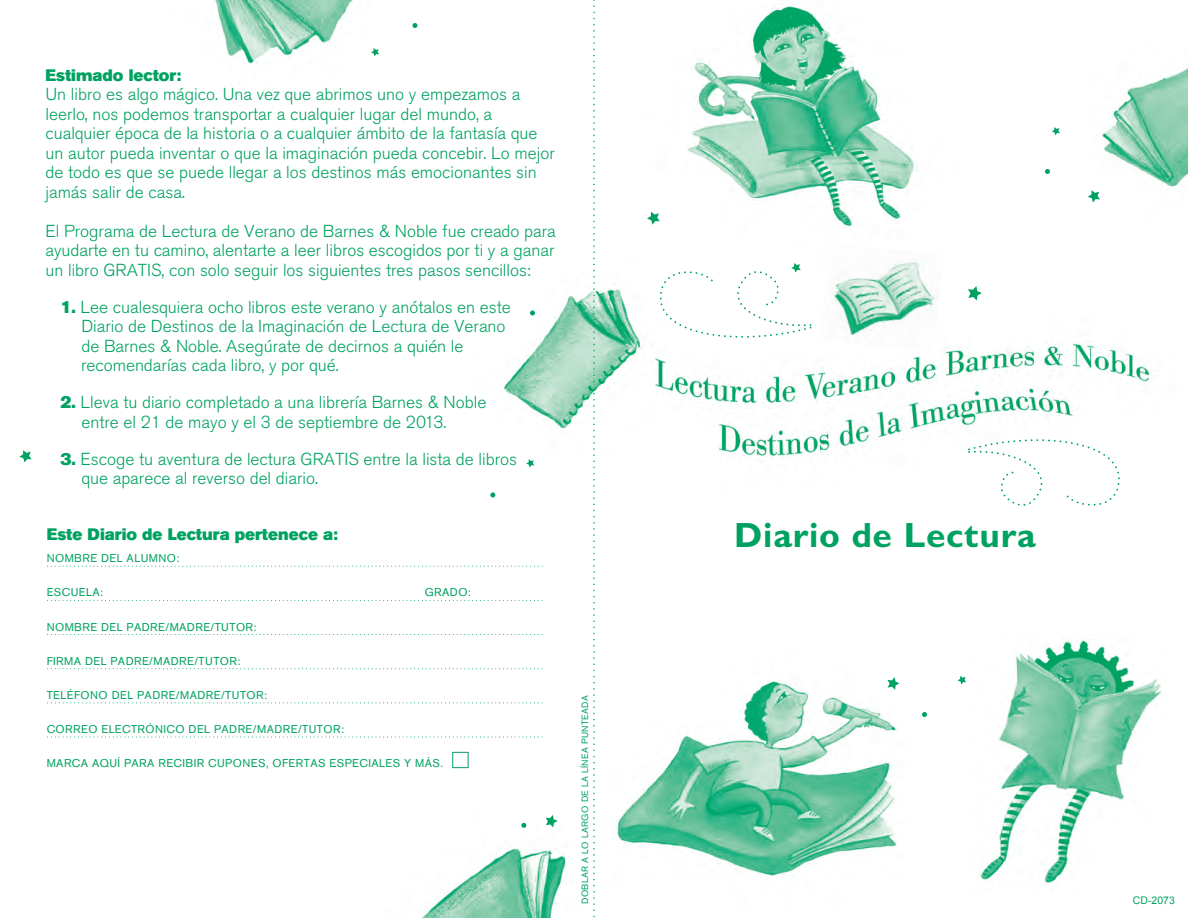
<style>
.page{position:relative;width:1188px;height:918px;background:#fff}
.page>*{position:absolute;margin:0;border:0;box-sizing:border-box;transform-origin:0 0}
.t1{font:700 35.1px "Gill Sans MT Pro";letter-spacing:.02em;color:#00a261}
.t2{font:300 17.25px/19.5px "Akzidenz Grotesk BE";color:#00a261}
.t3{font:16.5px "Akzidenz Grotesk BE Super";color:#00a261}
.t4{font:11.25px "Akzidenz Grotesk BE";letter-spacing:.04em;color:#00a261}
.t5{font:10.5px "Arial";color:#00a261}
.t6{font:9px "Akzidenz Grotesk BE";letter-spacing:.04em;color:#00a261}
.s1{font-family:"Akzidenz Grotesk BE Super";font-weight:400}
</style>
<div class="page">
<img style="left:47px;top:0;width:1141px;height:918px">
<svg style="left:1088px;top:190px;width:12px;height:13px"></svg>
<svg style="left:1052px;top:127px;width:8px;height:8px"></svg>
<svg style="left:1045px;top:169px;width:5px;height:5px"></svg>
<svg style="left:922px;top:712px;width:5px;height:5px"></svg>
<svg style="left:887px;top:677px;width:12px;height:13px"></svg>
<svg style="left:958px;top:676px;width:8px;height:8px"></svg>
<svg style="left:19px;top:450px;width:13px;height:13px"></svg>
<svg style="left:526px;top:459px;width:8px;height:9px"></svg>
<svg style="left:490px;top:492px;width:5px;height:5px"></svg>
<svg style="left:371px;top:48px;width:8px;height:8px"></svg>
<svg style="left:413px;top:23px;width:4px;height:5px"></svg>
<svg style="left:546px;top:815px;width:12px;height:12px"></svg>
<svg style="left:530px;top:311px;width:5px;height:4px"></svg>
<svg style="left:521px;top:823px;width:5px;height:5px"></svg>
<svg style="left:647px;top:212px;width:13px;height:13px"></svg>
<svg style="left:968px;top:286px;width:14px;height:14px"></svg>
<svg style="left:967px;top:430px;width:163px;height:90px"></svg>
<svg style="left:650px;top:257px;width:163px;height:90px"></svg>
<img style="left:819px;top:243px;width:125px;height:109px">
<svg style="left:950px;top:699px;width:2px;height:219px"></svg>
<svg style="left:1136px;top:893px;width:2px;height:25px"></svg>
<img style="left:967px;top:634px;width:201px;height:259px">
<svg style="left:47px;top:566px;width:496px;height:1px"></svg>
<svg style="left:47px;top:600px;width:496px;height:1px"></svg>
<svg style="left:47px;top:634px;width:496px;height:1px"></svg>
<svg style="left:47px;top:668px;width:496px;height:1px"></svg>
<svg style="left:47px;top:702px;width:496px;height:1px"></svg>
<svg style="left:47px;top:737px;width:496px;height:1px"></svg>
<div style="left:452px;top:752px;width:16px;height:16px;border:1px solid #00a261"></div>
<svg style="left:593px;top:0;width:2px;height:918px"></svg>
<p class="t3" style="left:45px;top:65px;width:137px">Estimado lector:</p>
<p class="t2" style="left:45px;top:85px;width:511px">Un libro es algo mágico. Una vez que abrimos uno y empezamos a leerlo, nos podemos transportar a cualquier lugar del mundo, a cualquier época de la historia o a cualquier ámbito de la fantasía que un autor pueda inventar o que la imaginación pueda concebir. Lo mejor de todo es que se puede llegar a los destinos más emocionantes sin jamás salir de casa.</p>
<p class="t2" style="left:45px;top:221px;width:512px;text-align:justify">El Programa de Lectura de Verano de Barnes &amp; Noble fue creado para ayudarte en tu camino, alentarte a leer libros escogidos por ti y a ganar un libro GRATIS, con solo seguir los siguientes tres pasos sencillos:</p>
<p class="t2" style="left:81px;top:297px;width:431px;text-indent:-21px"><span class="s1">1.</span> Lee cualesquiera ocho libros este verano y anótalos en este Diario de Destinos de la Imaginación de Lectura de Verano de Barnes &amp; Noble. Asegúrate de decirnos a quién le recomendarías cada libro, y por qué.</p>
<p class="t2" style="left:81px;top:393px;width:406px;text-indent:-21px"><span class="s1">2.</span> Lleva tu diario completado a una librería Barnes &amp; Noble entre el 21 de mayo y el 3 de septiembre de 2013.</p>
<p class="t2" style="left:81px;top:450px;width:437px;text-indent:-21px"><span class="s1">3.</span> Escoge tu aventura de lectura GRATIS entre la lista de libros que aparece al reverso del diario.</p>
<p class="t3" style="left:47px;top:525px;width:293px">Este Diario de Lectura pertenece a:</p>
<p class="t4" style="left:47px;top:552px;width:134px">NOMBRE DEL ALUMNO:</p>
<p class="t4" style="left:47px;top:586px;width:58px">ESCUELA:</p>
<p class="t4" style="left:425px;top:586px;width:48px">GRADO:</p>
<p class="t4" style="left:47px;top:620px;width:211px">NOMBRE DEL PADRE/MADRE/TUTOR:</p>
<p class="t4" style="left:47px;top:654px;width:195px">FIRMA DEL PADRE/MADRE/TUTOR:</p>
<p class="t4" style="left:47px;top:688px;width:222px">TELÉFONO DEL PADRE/MADRE/TUTOR:</p>
<p class="t4" style="left:47px;top:722px;width:299px">CORREO ELECTRÓNICO DEL PADRE/MADRE/TUTOR:</p>
<p class="t4" style="left:47px;top:756px;width:398px">MARCA AQUÍ PARA RECIBIR CUPONES, OFERTAS ESPECIALES Y MÁS.</p>
<p class="t6" style="left:580px;top:904px;width:210px;rotate:-90deg">DOBLAR A LO LARGO DE LA LÍNEA PUNTEADA</p>
<p class="t1" style="left:734px;top:514px;width:303px">Diario de Lectura</p>
<p class="t5" style="left:1133px;top:894px;width:44px">CD-2073</p>
</div>
